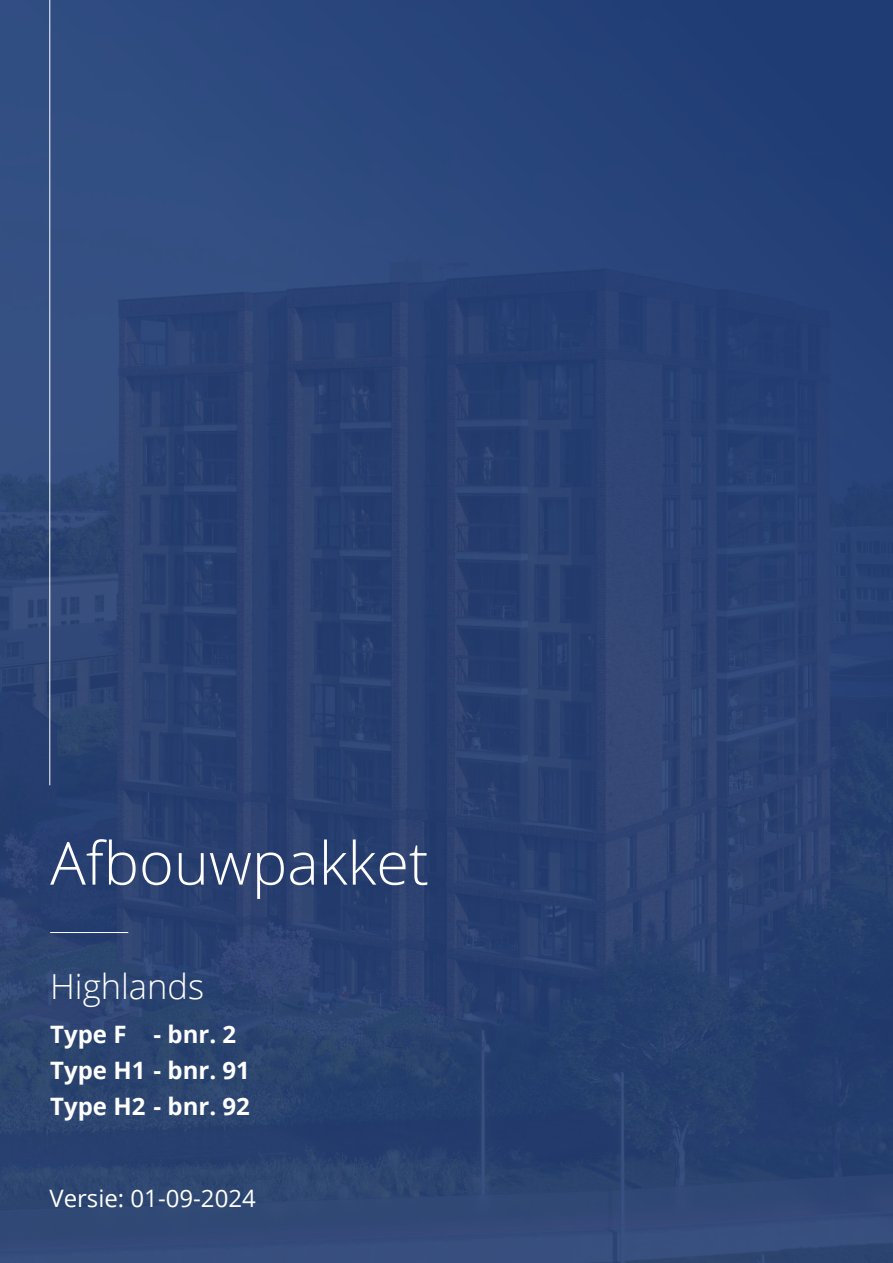
<style>
.page{position:relative;width:893px;height:1263px;background:#fff}
.page>*{position:absolute;margin:0;border:0;box-sizing:border-box;transform-origin:0 0}
.t1{font:300 59.4px "Open Sans";color:#fff}
.t2{font:300 34.5px "Open Sans";color:#fff}
.t3{font:700 24px "Open Sans";color:#fff}
.t4{font:24px "Open Sans";color:#fff}
</style>
<div class="page">
<img style="left:0;top:0;width:893px;height:1263px">
<hr style="left:49px;top:0;width:1px;height:785px;background:#fff">
<hr style="left:50px;top:932px;width:78px;height:1px;background:#fff">
<p class="t1" style="left:50px;top:822px;width:380px">Afbouwpakket</p>
<p class="t2" style="left:50px;top:963px;width:156px">Highlands</p>
<p class="t3" style="left:154px;top:1017px;width:84px">- bnr. 2</p>
<p class="t3" style="left:50px;top:1017px;width:78px">Type F</p>
<p class="t3" style="left:50px;top:1053px;width:201px">Type H1 - bnr. 91</p>
<p class="t3" style="left:50px;top:1089px;width:201px">Type H2 - bnr. 92</p>
<p class="t4" style="left:49px;top:1182px;width:208px">Versie: 01-09-2024</p>
</div>
